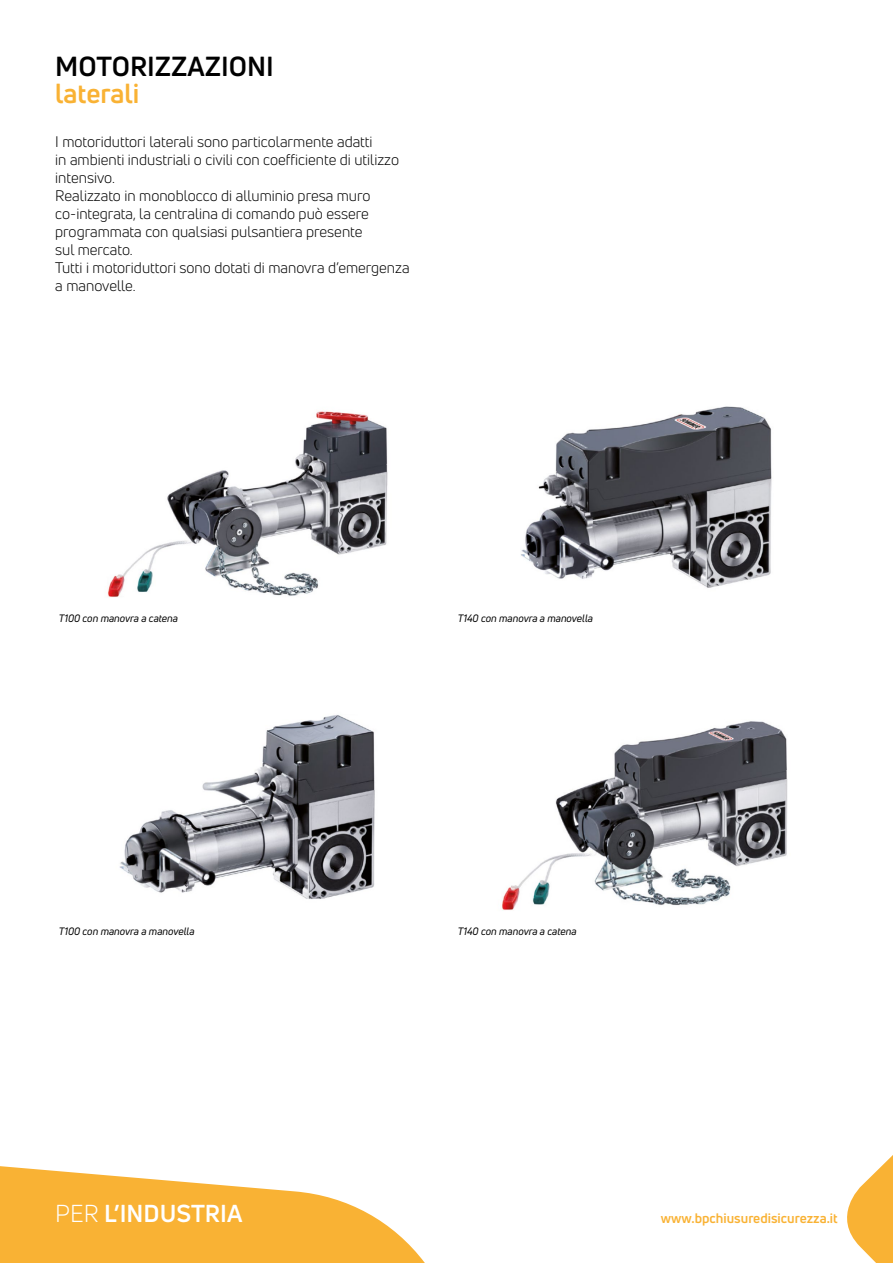
<style>
.page{position:relative;width:893px;height:1263px;background:#fff}
.page>*{position:absolute;margin:0;border:0;box-sizing:border-box;transform-origin:0 0}
.t1{font:700 27px "Uni Neue";color:#000}
.t2{font:700 27px "Uni Neue";color:#f9b234}
.t3{font:700 24px "Uni Neue";color:#fff}
.t4{font:15px/18px "Uni Neue";color:#000}
.t5{font:700 13.5px "Uni Neue";color:#f9b234}
.t6{font:italic 10.5px "Uni Neue";color:#000}
.s1{font-weight:400}
</style>
<div class="page">
<svg style="left:0;top:1166px;width:425px;height:97px;fill:#f9b234"></svg>
<svg style="left:847px;top:1155px;width:46px;height:108px"></svg>
<img style="left:108px;top:411px;width:280px;height:186px">
<img style="left:119px;top:715px;width:256px;height:184px">
<img style="left:521px;top:406px;width:251px;height:182px">
<img style="left:502px;top:721px;width:286px;height:189px">
<h1 class="t1" style="left:55px;top:49px;width:220px">MOTORIZZAZIONI</h1>
<h1 class="t2" style="left:55px;top:76px;width:85px">laterali</h1>
<p class="t4" style="left:55px;top:133px;width:356px">I motoriduttori laterali sono particolarmente adatti<br>in ambienti industriali o civili con coefficiente di utilizzo intensivo.<br>Realizzato in monoblocco di alluminio presa muro co-integrata, la centralina di comando può essere programmata con qualsiasi pulsantiera presente<br>sul mercato.<br>Tutti i motoriduttori sono dotati di manovra d’emergenza a manovelle.</p>
<p class="t6" style="left:59px;top:612px;width:121px">T100 con manovra a catena</p>
<p class="t6" style="left:59px;top:925px;width:137px">T100 con manovra a manovella</p>
<p class="t6" style="left:458px;top:612px;width:137px">T140 con manovra a manovella</p>
<p class="t6" style="left:458px;top:925px;width:120px">T140 con manovra a catena</p>
<h2 class="t3" style="left:55px;top:1198px;width:189px"><span class="s1">PER</span> L’INDUSTRIA</h2>
<p class="t5" style="left:661px;top:1210px;width:178px">www.bpchiusuredisicurezza.it</p>
</div>
